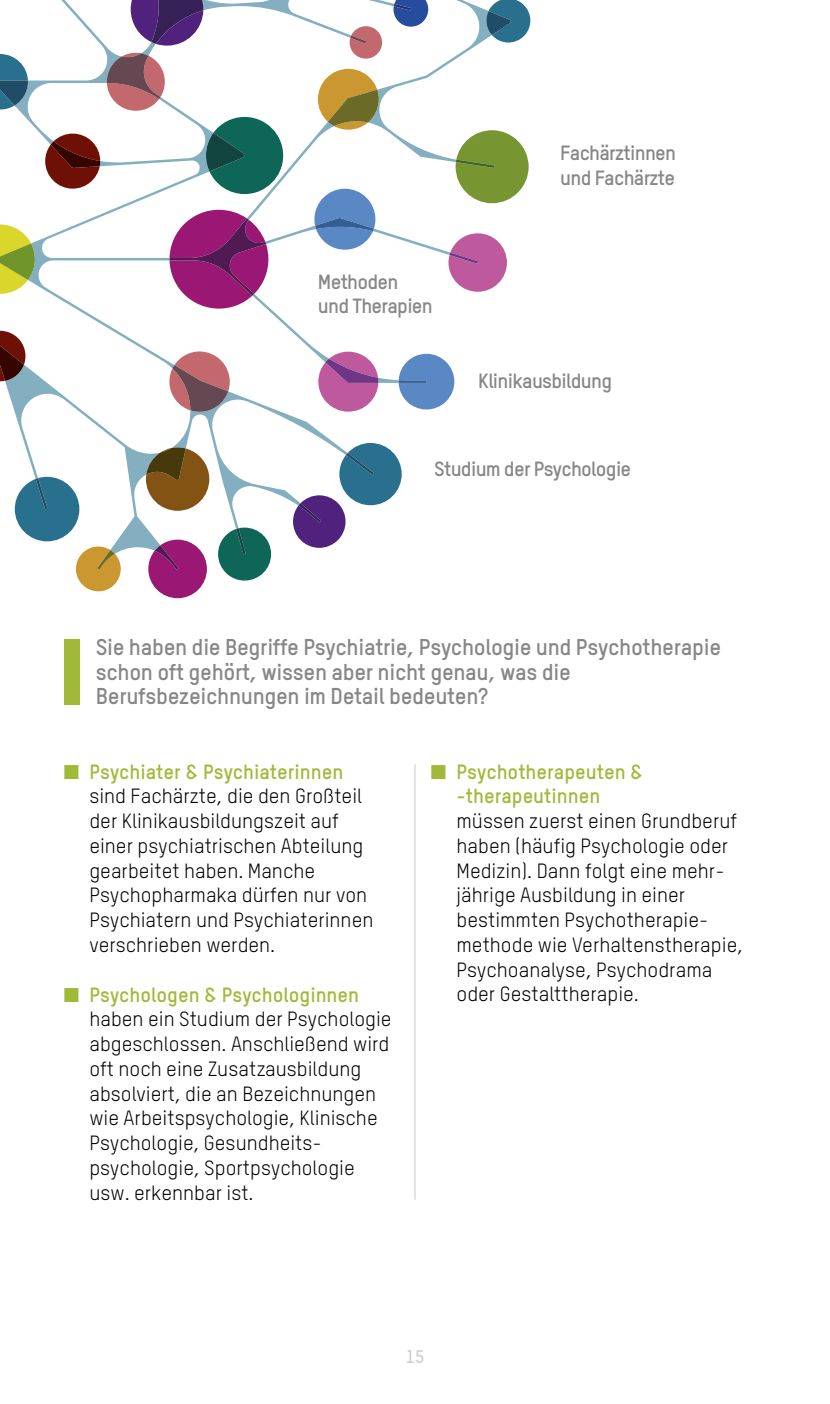
<style>
.page{position:relative;width:830px;height:1404px;background:#fff}
.page>*{position:absolute;margin:0;border:0;box-sizing:border-box;transform-origin:0 0}
.t1{font:700 22.5px/24.8px "TSTAR";letter-spacing:-.015em;color:#868786}
.t2{font:20.25px/24.8px "TSTAR";color:#000}
.t3{font:700 20.25px/24.8px "TSTAR";letter-spacing:-.035em;color:#868786}
.t4{font:700 20.25px/24.8px "TSTAR";color:#a1b939}
.t5{font:700 18px "TSTAR";color:#cfd0d0}
.s1{color:#a1b939}
.s2{font-weight:700;color:#a1b939}
</style>
<div class="page">
<div style="left:64px;top:638px;width:15px;height:66px;background:#a1b939"></div>
<svg style="left:1px;top:0;width:490px;height:553px"></svg>
<svg style="left:0;top:54px;width:28px;height:55px;background:#497c94"></svg>
<svg style="left:107px;top:53px;width:58px;height:58px"></svg>
<svg style="left:45px;top:134px;width:55px;height:55px"></svg>
<svg style="left:131px;top:0;width:72px;height:46px"></svg>
<svg style="left:349px;top:26px;width:33px;height:33px"></svg>
<svg style="left:393px;top:0;width:35px;height:27px"></svg>
<svg style="left:206px;top:117px;width:77px;height:77px"></svg>
<svg style="left:0;top:224px;width:35px;height:70px"></svg>
<svg style="left:169px;top:210px;width:99px;height:98px"></svg>
<svg style="left:318px;top:69px;width:60px;height:61px"></svg>
<svg style="left:314px;top:189px;width:61px;height:61px"></svg>
<svg style="left:448px;top:233px;width:58px;height:59px"></svg>
<svg style="left:455px;top:130px;width:73px;height:73px"></svg>
<svg style="left:486px;top:0;width:44px;height:42px;background:#4d839a"></svg>
<svg style="left:398px;top:354px;width:56px;height:55px"></svg>
<svg style="left:293px;top:443px;width:108px;height:105px"></svg>
<svg style="left:218px;top:527px;width:53px;height:53px"></svg>
<svg style="left:169px;top:351px;width:61px;height:61px"></svg>
<svg style="left:146px;top:447px;width:63px;height:63px"></svg>
<svg style="left:148px;top:539px;width:59px;height:59px"></svg>
<svg style="left:15px;top:477px;width:106px;height:114px"></svg>
<svg style="left:0;top:331px;width:25px;height:50px"></svg>
<svg style="left:318px;top:351px;width:60px;height:60px"></svg>
<hr style="left:414px;top:764px;width:1px;height:435px;background:#cfd0d0">
<p class="t3" style="left:318px;top:268px;width:116px">Methoden und Therapien</p>
<p class="t3" style="left:560px;top:140px;width:117px">Fachärztinnen und Fachärzte</p>
<p class="t3" style="left:478px;top:368px;width:135px">Klinikausbildung</p>
<p class="t3" style="left:434px;top:456px;width:198px">Studium der Psychologie</p>
<p class="t1" style="left:96px;top:634px;width:626px">Sie haben die Begriffe Psychiatrie, Psychologie und Psychotherapie schon oft gehört, wissen aber nicht genau, was die<br>Berufsbezeichnungen im Detail bedeuten?</p>
<p class="t2" style="left:89px;top:758px;width:285px;text-indent:-26px"><span class="s1">■</span> <span class="s2">Psychiater &amp; Psychiaterinnen </span>sind Fachärzte, die den Großteil der Klinikausbildungszeit auf einer psychiatrischen Abteilung gearbeitet haben. Manche<br>Psychopharmaka dürfen nur von<br>Psychiatern und Psychiaterinnen verschrieben werden.</p>
<p class="t2" style="left:89px;top:981px;width:303px;text-indent:-26px"><span class="s1">■</span> <span class="s2">Psychologen &amp; Psychologinnen </span>haben ein Studium der Psychologie abgeschlossen. Anschließend wird oft noch eine Zusatzausbildung absolviert, die an Bezeichnungen wie Arbeitspsychologie, Klinische<br>Psychologie, Gesundheits&shy;psychologie, Sportpsychologie usw. erkennbar ist.</p>
<p class="t4" style="left:456px;top:758px;width:188px;text-indent:-26px">■ Psychotherapeuten &amp; -therapeutinnen</p>
<p class="t2" style="left:456px;top:808px;width:288px">müssen zuerst einen Grundberuf haben (häufig Psychologie oder<br>Medizin). Dann folgt eine mehr&shy;jährige Ausbildung in einer bestimmten Psychotherapie&shy;methode wie Verhaltenstherapie,<br>Psychoanalyse, Psychodrama oder Gestalttherapie.</p>
<p class="t5" style="left:405px;top:1344px;width:20px">15</p>
</div>
